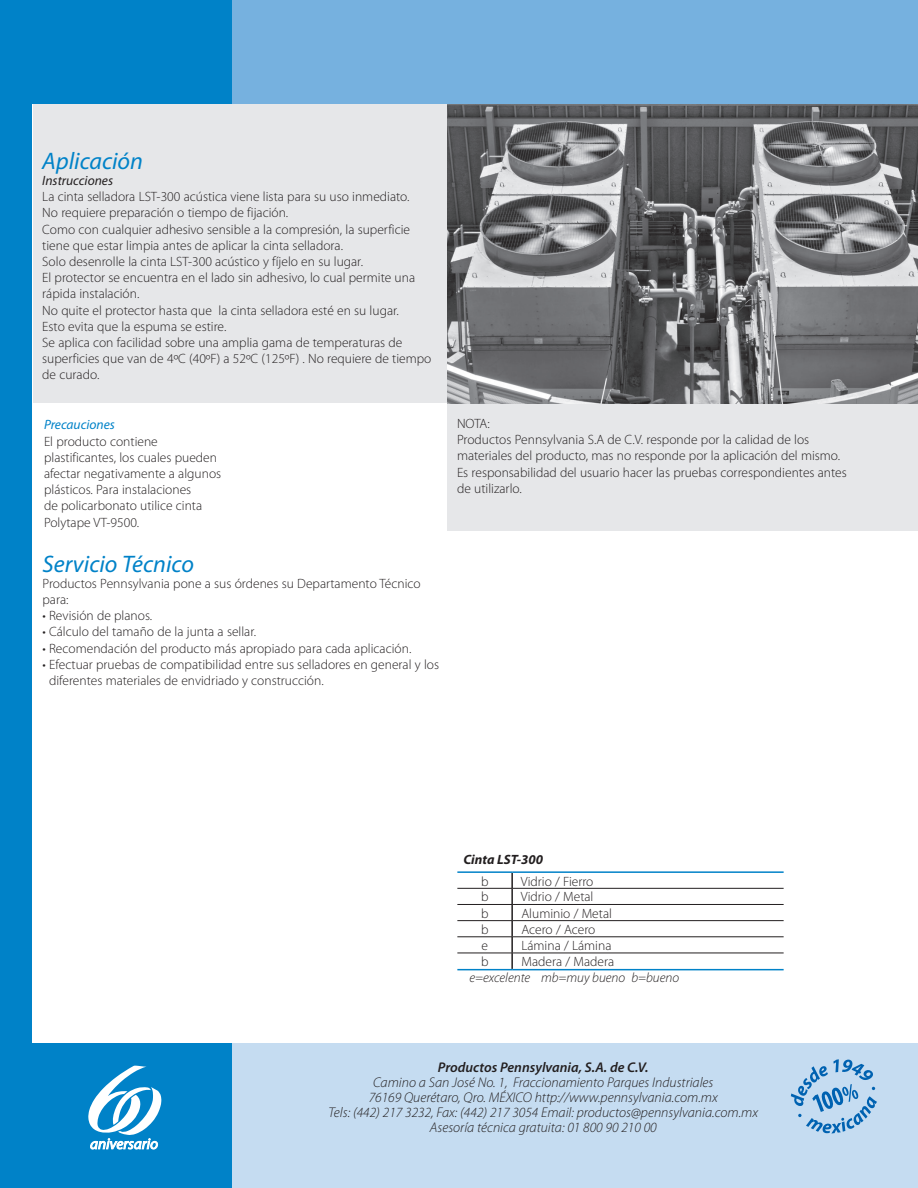
<style>
.page{position:relative;width:918px;height:1188px;background:#fff}
.page>*{position:absolute;margin:0;border:0;box-sizing:border-box;transform-origin:0 0}
.subtema{font:italic 24px "Myriad Pro";color:#0082c8}
.t1{font:italic 300 14.1px "Myriad Pro";color:#231f20}
.t2{font:italic 600 14.1px "Myriad Pro";color:#231f20}
.texto{font:300 13.5px/16.2px "Myriad Pro";color:#231f20}
.t3{font:italic 300 13.5px "Myriad Pro";color:#231f20}
.txt_azul{font:italic 13.5px "Myriad Pro";color:#231f20}
.texto-2{font:italic 700 13.5px "Myriad Pro";color:#231f20}
.txt_azul-2{font:italic 13.5px "Myriad Pro";color:#0082c8}
</style>
<div class="page">
<div style="left:53px;top:1042px;width:865px;height:146px;background:#c5dcf1"></div>
<div style="left:0;top:0;width:918px;height:185px;background:#76b1df"></div>
<div style="left:0;top:0;width:231px;height:1188px;background:#0082c8"></div>
<div style="left:33px;top:105px;width:885px;height:938px;background:#fff"></div>
<div style="left:33px;top:105px;width:414px;height:298px;background:#e6e7e9"></div>
<div style="left:447px;top:403px;width:471px;height:127px;background:#e6e7e9"></div>
<img style="left:447px;top:105px;width:471px;height:298px">
<svg style="left:511px;top:873px;width:2px;height:96px"></svg>
<hr style="left:457px;top:888px;width:55px;height:1px;background:#231f20">
<hr style="left:512px;top:888px;width:272px;height:1px;background:#231f20">
<hr style="left:457px;top:904px;width:55px;height:1px;background:#231f20">
<hr style="left:512px;top:904px;width:272px;height:1px;background:#231f20">
<hr style="left:457px;top:920px;width:55px;height:1px;background:#231f20">
<hr style="left:512px;top:920px;width:272px;height:1px;background:#231f20">
<hr style="left:457px;top:937px;width:55px;height:1px;background:#231f20">
<hr style="left:512px;top:937px;width:272px;height:1px;background:#231f20">
<hr style="left:457px;top:953px;width:55px;height:1px;background:#231f20">
<hr style="left:512px;top:953px;width:272px;height:1px;background:#231f20">
<hr style="left:457px;top:871px;width:55px;height:2px;background:#0082c8">
<hr style="left:512px;top:871px;width:272px;height:2px;background:#0082c8">
<hr style="left:457px;top:969px;width:55px;height:1px;background:#0082c8">
<hr style="left:512px;top:969px;width:272px;height:1px;background:#0082c8">
<svg style="left:88px;top:1066px;width:73px;height:84px"></svg>
<svg style="left:791px;top:1059px;width:86px;height:75px"></svg>
<p class="subtema" style="left:42px;top:146px;width:102px">Aplicación</p>
<p class="txt_azul" style="left:42px;top:172px;width:72px">Instrucciones</p>
<p class="texto" style="left:42px;top:188px;width:369px">La cinta selladora LST-300 acústica viene lista para su uso inmediato.</p>
<p class="texto" style="left:42px;top:205px;width:248px">No requiere preparación o tiempo de fijación.</p>
<p class="texto" style="left:42px;top:221px;width:369px">Como con cualquier adhesivo sensible a la compresión, la superficie tiene que estar limpia antes de aplicar la cinta selladora.</p>
<p class="texto" style="left:42px;top:253px;width:322px">Solo desenrolle la cinta LST-300 acústico y fíjelo en su lugar.</p>
<p class="texto" style="left:42px;top:269px;width:374px">El protector se encuentra en el lado sin adhesivo, lo cual permite una rápida instalación.</p>
<p class="texto" style="left:42px;top:302px;width:358px">No quite el protector hasta que la cinta selladora esté en su lugar.</p>
<p class="texto" style="left:42px;top:318px;width:186px">Esto evita que la espuma se estire.</p>
<p class="texto" style="left:42px;top:334px;width:391px">Se aplica con facilidad sobre una amplia gama de temperaturas de superficies que van de 4ºC (40ºF) a 52ºC (125ºF) . No requiere de tiempo de curado.</p>
<p class="txt_azul-2" style="left:44px;top:417px;width:72px">Precauciones</p>
<p class="texto" style="left:44px;top:433px;width:179px">El producto contiene plastificantes, los cuales pueden afectar negativamente a algunos plásticos. Para instalaciones<br>de policarbonato utilice cinta<br>Polytape VT-9500.</p>
<p class="subtema" style="left:43px;top:549px;width:153px">Servicio Técnico</p>
<p class="texto" style="left:43px;top:575px;width:380px">Productos Pennsylvania pone a sus órdenes su Departamento Técnico para:</p>
<p class="texto" style="left:43px;top:607px;width:111px">• Revisión de planos.</p>
<p class="texto" style="left:43px;top:624px;width:215px">• Cálculo del tamaño de la junta a sellar.</p>
<p class="texto" style="left:43px;top:640px;width:370px">• Recomendación del producto más apropiado para cada aplicación.</p>
<p class="texto" style="left:49px;top:656px;width:392px;text-indent:-7px">• Efectuar pruebas de compatibilidad entre sus selladores en general y los diferentes materiales de envidriado y construcción.</p>
<p class="texto" style="left:457px;top:415px;width:34px">NOTA:</p>
<p class="texto" style="left:457px;top:431px;width:391px">Productos Pennsylvania S.A de C.V. responde por la calidad de los materiales del producto, mas no responde por la aplicación del mismo.<br>Es responsabilidad del usuario hacer las pruebas correspondientes antes de utilizarlo.</p>
<p class="texto-2" style="left:463px;top:851px;width:81px">Cinta LST-300</p>
<p class="texto" style="left:481px;top:873px;width:9px">b</p>
<p class="texto" style="left:521px;top:873px;width:74px">Vidrio / Fierro</p>
<p class="texto" style="left:481px;top:889px;width:9px">b</p>
<p class="texto" style="left:521px;top:889px;width:74px">Vidrio / Metal</p>
<p class="texto" style="left:481px;top:905px;width:9px">b</p>
<p class="texto" style="left:521px;top:905px;width:92px">Aluminio / Metal</p>
<p class="texto" style="left:481px;top:921px;width:9px">b</p>
<p class="texto" style="left:521px;top:921px;width:75px">Acero / Acero</p>
<p class="texto" style="left:481px;top:937px;width:8px">e</p>
<p class="texto" style="left:521px;top:937px;width:92px">Lámina / Lámina</p>
<p class="texto" style="left:481px;top:953px;width:9px">b</p>
<p class="texto" style="left:521px;top:953px;width:94px">Madera / Madera</p>
<p class="t3" style="left:469px;top:969px;width:211px">e=excelente mb=muy bueno b=bueno</p>
<p class="t2" style="left:438px;top:1058px;width:212px">Productos Pennsylvania, S.A. de C.V.</p>
<p class="t1" style="left:373px;top:1074px;width:342px">Camino a San José No. 1, Fraccionamiento Parques Industriales</p>
<p class="t1" style="left:369px;top:1089px;width:351px">76169 Querétaro, Qro. MÉXICO http://www.pennsylvania.com.mx</p>
<p class="t1" style="left:328px;top:1104px;width:431px">Tels: (442) 217 3232, Fax: (442) 217 3054 Email: productos@pennsylvania.com.mx</p>
<p class="t1" style="left:430px;top:1119px;width:228px">Asesoría técnica gratuita: 01 800 90 210 00</p>
</div>
